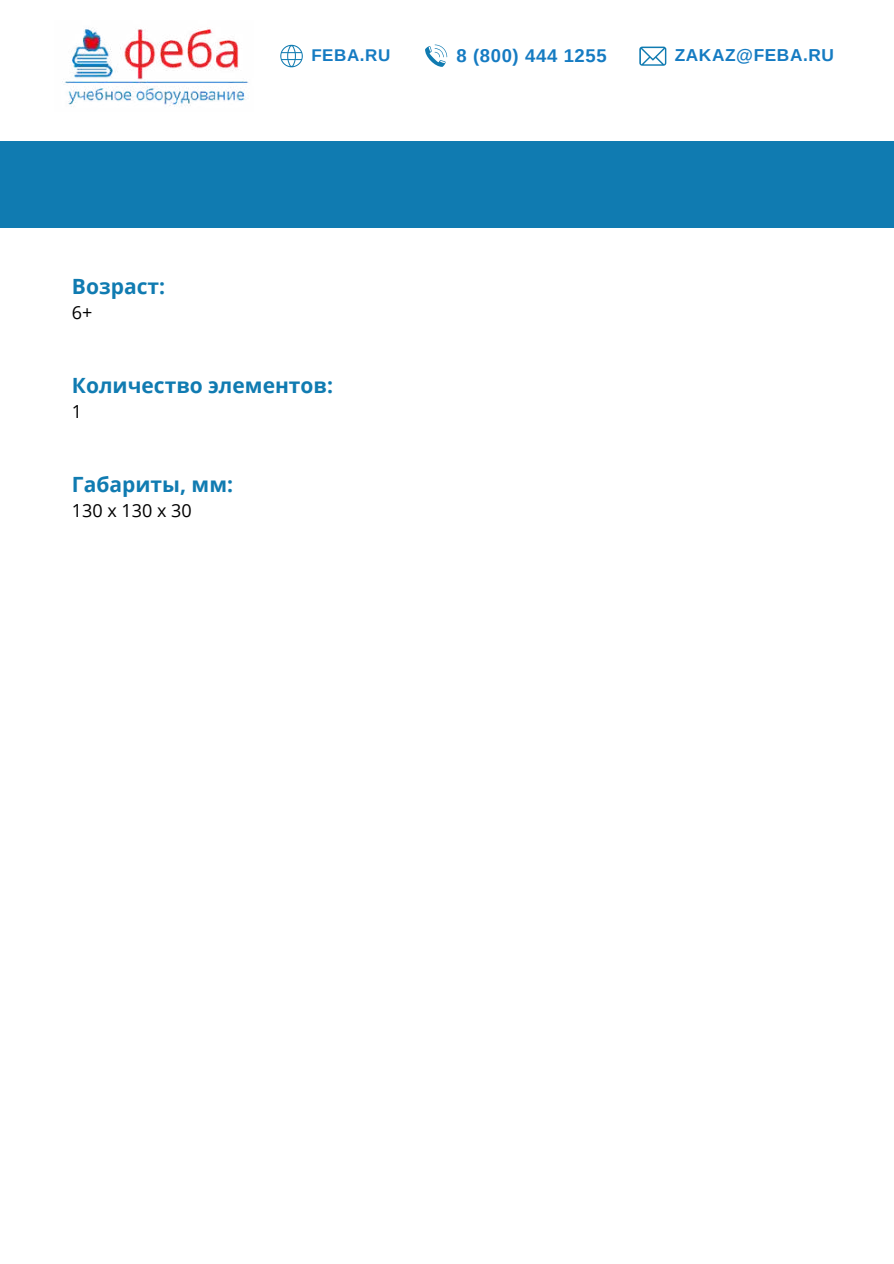
<style>
.page{position:relative;width:894px;height:1264px;background:#fff}
.page>*{position:absolute;margin:0;border:0;box-sizing:border-box;transform-origin:0 0}
.t1{font:700 21px "Open Sans";color:#107bb1}
.t2{font:700 18.45px "Arimo";letter-spacing:.035em;color:#157bc2}
.t3{font:18px "Open Sans";color:#000}
.t4{font:700 17.25px "Arimo";letter-spacing:.035em;color:#157bc2}
.t5{font:700 16.95px "Arimo";letter-spacing:.035em;color:#157bc2}
</style>
<div class="page">
<img style="left:62px;top:28px;width:187px;height:79px">
<div style="left:0;top:141px;width:893px;height:87px;background:#107bb1"></div>
<svg style="left:639px;top:47px;width:27px;height:19px"></svg>
<svg style="left:425px;top:45px;width:22px;height:22px"></svg>
<svg style="left:280px;top:45px;width:23px;height:22px"></svg>
<p class="t1" style="left:72px;top:272px;width:95px">Возраст:</p>
<p class="t3" style="left:72px;top:300px;width:22px">6+</p>
<p class="t5" style="left:311px;top:44px;width:81px">FEBA.RU</p>
<p class="t2" style="left:456px;top:43px;width:152px">8 (800) 444 1255</p>
<p class="t4" style="left:674px;top:43px;width:161px">ZAKAZ@FEBA.RU</p>
<p class="t1" style="left:72px;top:371px;width:262px">Количество элементов:</p>
<p class="t3" style="left:72px;top:399px;width:12px">1</p>
<p class="t1" style="left:72px;top:470px;width:162px">Габариты, мм:</p>
<p class="t3" style="left:72px;top:498px;width:121px">130 х 130 х 30</p>
</div>
